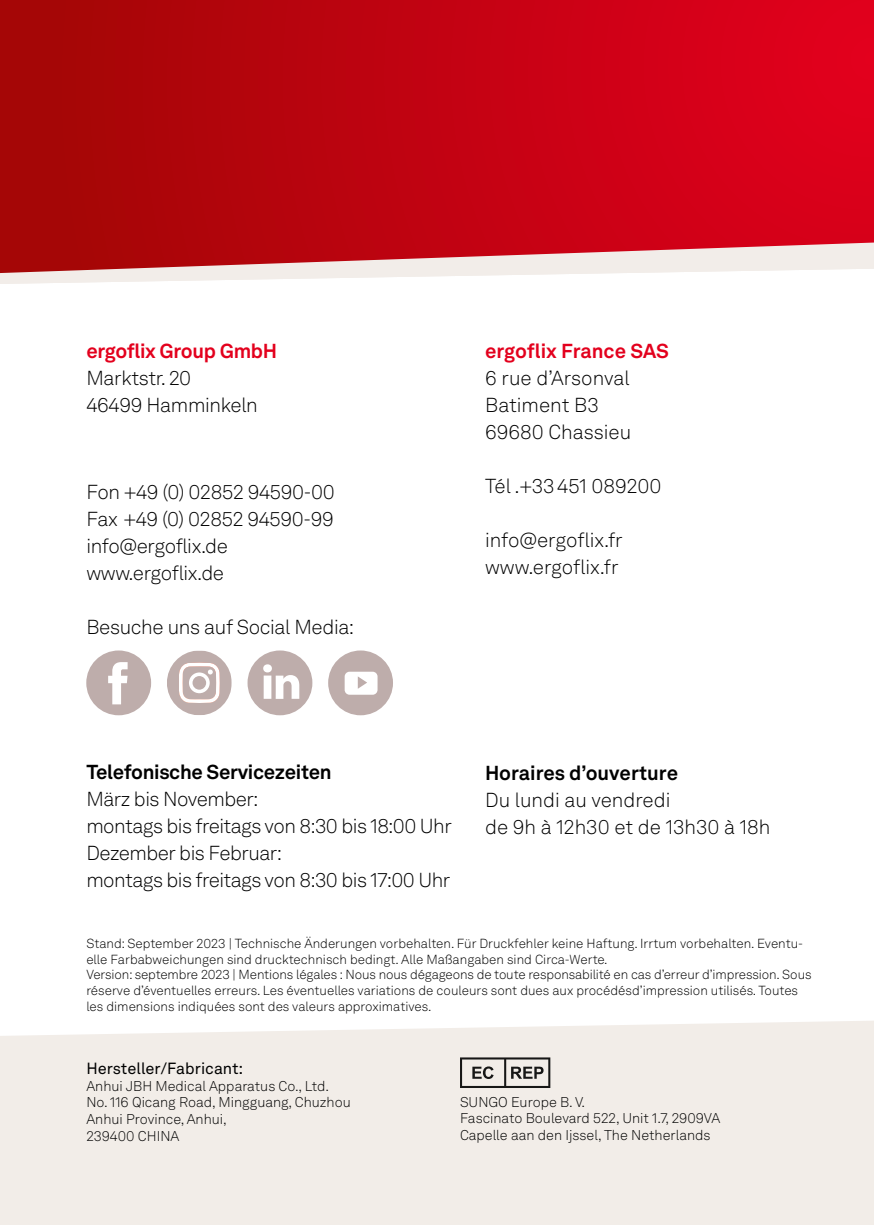
<style>
.page{position:relative;width:874px;height:1225px;background:#fff}
.page>*{position:absolute;margin:0;border:0;box-sizing:border-box;transform-origin:0 0}
.t1{font:300 20px/27px "Akkurat LL";letter-spacing:-.015em;color:#000}
.t2{font:700 20px "Akkurat LL";letter-spacing:-.015em;color:#000}
.t3{font:700 20px "Akkurat LL";letter-spacing:-.015em;color:#e3001d}
.t4{font:16px "Akkurat LL";color:#000}
.t5{font:300 14px/16.8px "Akkurat LL";color:#000}
.t6{font:300 13px/15.6px "Akkurat LL";color:#000}
</style>
<div class="page">
<div style="left:0;top:1021px;width:873px;height:204px;background:#f2ede8"></div>
<svg style="left:0;top:273px;width:612px;height:11px;fill:#f4efec"></svg>
<svg style="left:0;top:0;width:873px;height:273px;background:#c30f1c"></svg>
<svg style="left:460px;top:1057px;width:90px;height:31px;background:#aeaaa6"></svg>
<div style="left:86px;top:650px;width:65px;height:65px;background:#beadab;border-radius:50%"></div>
<svg style="left:108px;top:662px;width:19px;height:42px"></svg>
<div style="left:328px;top:650px;width:65px;height:65px;background:#beadab;border-radius:50%"></div>
<svg style="left:344px;top:671px;width:33px;height:23px"></svg>
<div style="left:247px;top:650px;width:65px;height:65px;background:#beadab;border-radius:50%"></div>
<svg style="left:263px;top:664px;width:36px;height:35px"></svg>
<svg style="left:167px;top:650px;width:65px;height:65px"></svg>
<h1 class="t3" style="left:86px;top:336px;width:192px">ergoflix Group GmbH</h1>
<h1 class="t1" style="left:86px;top:364px;width:173px">Marktstr. 20<br>46499 Hamminkeln</h1>
<h1 class="t1" style="left:86px;top:478px;width:250px">Fon +49 (0) 02852 94590-00<br>Fax +49 (0) 02852 94590-99 info@ergoflix.de www.ergoflix.de</h1>
<h1 class="t1" style="left:86px;top:613px;width:269px">Besuche uns auf Social Media:</h1>
<h1 class="t3" style="left:485px;top:336px;width:185px">ergoflix France SAS</h1>
<h1 class="t1" style="left:485px;top:364px;width:148px">6 rue d’Arsonval<br>Batiment B3<br>69680 Chassieu</h1>
<h1 class="t1" style="left:485px;top:472px;width:178px">Tél .+33451 089200</h1>
<h1 class="t1" style="left:485px;top:526px;width:139px">info@ergoflix.fr www.ergoflix.fr</h1>
<h1 class="t2" style="left:86px;top:756px;width:247px">Telefonische Servicezeiten</h1>
<h1 class="t1" style="left:86px;top:785px;width:367px">März bis November:<br>montags bis freitags von 8:30 bis 18:00 Uhr<br>Dezember bis Februar:<br>montags bis freitags von 8:30 bis 17:00 Uhr</h1>
<h1 class="t2" style="left:485px;top:757px;width:194px">Horaires d’ouverture</h1>
<h1 class="t1" style="left:485px;top:786px;width:287px">Du lundi au vendredi<br>de 9h à 12h30 et de 13h30 à 18h</h1>
<p class="t6" style="left:86px;top:935px;width:726px">Stand: September 2023 | Technische Änderungen vorbehalten. Für Druckfehler keine Haftung. Irrtum vorbehalten. Eventu&shy;elle Farbabweichungen sind drucktechnisch bedingt. Alle Maßangaben sind Circa-Werte.<br>Version: septembre 2023 | Mentions légales : Nous nous dégageons de toute responsabilité en cas d’erreur d’impression. Sous réserve d’éventuelles erreurs. Les éventuelles variations de couleurs sont dues aux procédésd’impression utilisés. Toutes les dimensions indiquées sont des valeurs approximatives.</p>
<p class="t4" style="left:86px;top:1056px;width:158px">Hersteller/Fabricant:</p>
<p class="t5" style="left:86px;top:1077px;width:266px">Anhui JBH Medical Apparatus Co., Ltd.<br>No. 116 Qicang Road, Mingguang, Chuzhou<br>Anhui Province, Anhui,<br>239400 CHINA</p>
<p class="t5" style="left:460px;top:1093px;width:262px">SUNGO Europe B. V.<br>Fascinato Boulevard 522, Unit 1.7, 2909VA<br>Capelle aan den Ijssel, The Netherlands</p>
</div>
